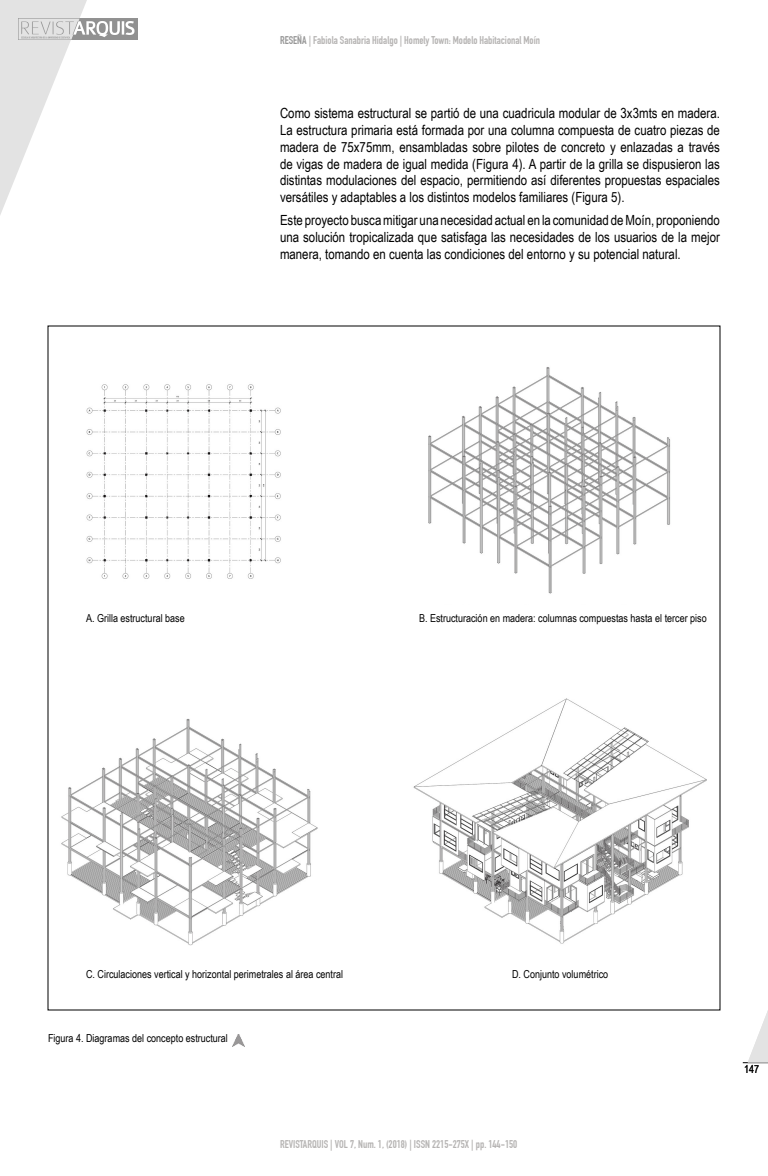
<style>
.page{position:relative;width:768px;height:1176px;background:#fff}
.page>*{position:absolute;margin:0;border:0;box-sizing:border-box;transform-origin:0 0}
.t1{font:14px/16.8px "Arial Narrow";color:#000;text-align:justify}
.t2{font:11px "Arial Narrow";color:#000}
.t3{font:700 11px "DIN Condensed";color:#b5b3b2}
.s1{color:#969696}
</style>
<div class="page">
<svg style="left:0;top:0;width:87px;height:215px"></svg>
<img style="left:18px;top:18px;width:120px;height:21px">
<svg style="left:743px;top:1010px;width:25px;height:53px"></svg>
<img style="left:86px;top:367px;width:585px;height:227px">
<img style="left:61px;top:698px;width:645px;height:248px">
<svg style="left:233px;top:1034px;width:12px;height:12px"></svg>
<p class="t3" style="left:280px;top:36px;width:262px"><span class="s1">RESEÑA</span> | Fabiola Sanabria Hidalgo | Homely Town: Modelo Habitacional Moín</p>
<p class="t1" style="left:280px;top:105px;width:441px">Como sistema estructural se partió de una cuadricula modular de 3x3mts en madera.<br>La estructura primaria está formada por una columna compuesta de cuatro piezas de madera de 75x75mm, ensambladas sobre pilotes de concreto y enlazadas a través de vigas de madera de igual medida (Figura 4). A partir de la grilla se dispusieron las distintas modulaciones del espacio, permitiendo así diferentes propuestas espaciales versátiles y adaptables a los distintos modelos familiares (Figura 5).</p>
<p class="t1" style="left:280px;top:212px;width:441px">Este proyecto busca mitigar una necesidad actual en la comunidad de Moín, proponiendo una solución tropicalizada que satisfaga las necesidades de los usuarios de la mejor manera, tomando en cuenta las condiciones del entorno y su potencial natural.</p>
<p class="t2" style="left:86px;top:612px;width:100px">A. Grilla estructural base</p>
<p class="t2" style="left:419px;top:612px;width:289px">B. Estructuración en madera: columnas compuestas hasta el tercer piso</p>
<p class="t2" style="left:86px;top:968px;width:259px">C. Circulaciones vertical y horizontal perimetrales al área central</p>
<p class="t2" style="left:512px;top:968px;width:98px">D. Conjunto volumétrico</p>
<p class="t2" style="left:48px;top:1032px;width:181px">Figura 4. Diagramas del concepto estructural</p>
<p class="t3" style="left:280px;top:1140px;width:239px">REVISTARQUIS | VOL 7, Num. 1, (2018) | ISSN 2215-275X | pp. 144-150</p>
<p class="t2" style="left:744px;top:1062px;width:17px">147</p>
</div>
